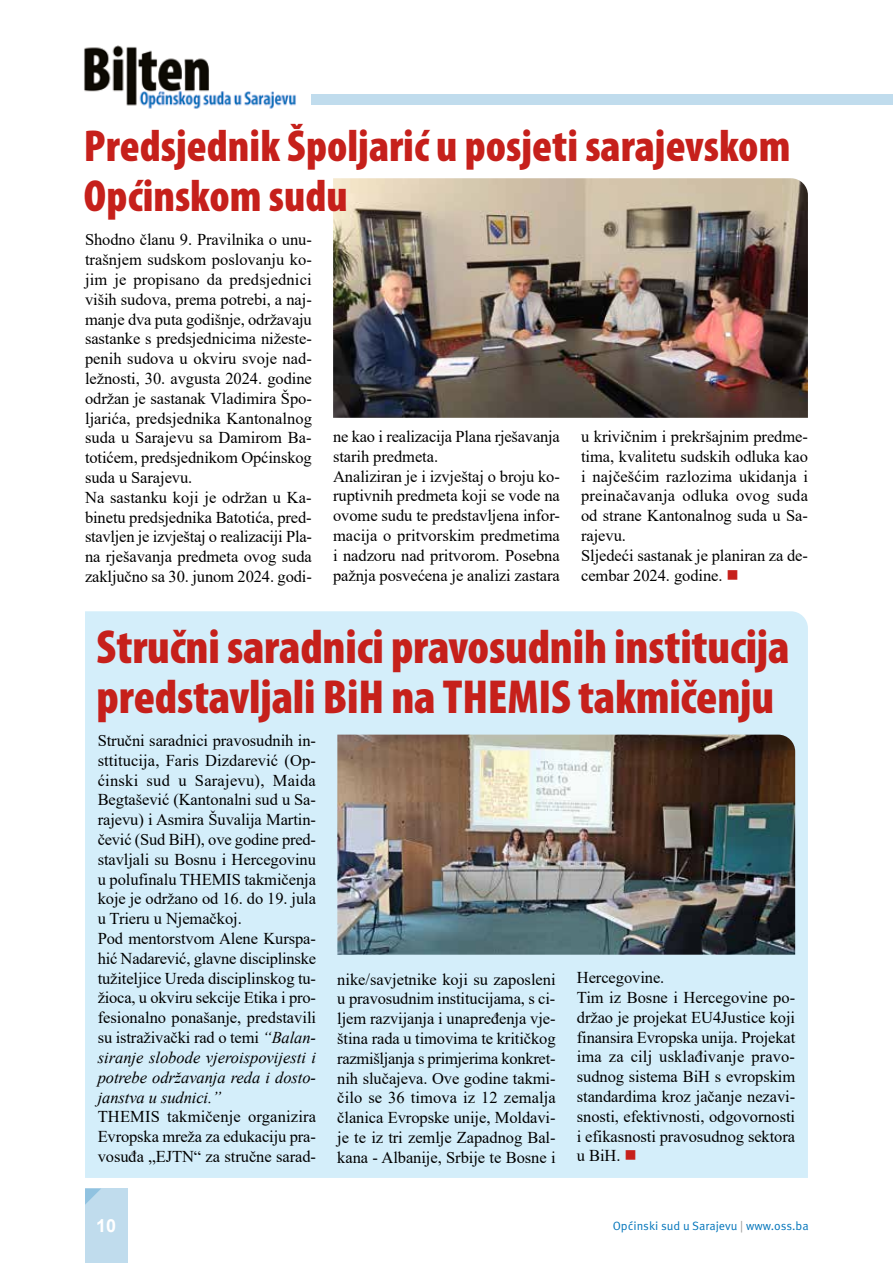
<style>
.page{position:relative;width:893px;height:1263px;background:#fff}
.page>*{position:absolute;margin:0;border:0;box-sizing:border-box;transform-origin:0 0}
.t1{font:900 condensed 48px/49.5px "Myriad Pro";letter-spacing:-.005em;color:#c6201b}
.t2{font:900 condensed 45px/49.9px "Myriad Pro";color:#c6201b}
.t3{font:700 18px "Arial";color:#fff}
.t4{font:16.5px/19.8px "Times New Roman";letter-spacing:-.005em;color:#000}
.t5{font:12px "Meta Pro";color:#0074ba}
.s1{color:#c6201b}
.s2{font-style:italic}
.s3{color:#969898}
</style>
<div class="page">
<img style="left:84px;top:45px;width:212px;height:64px">
<div style="left:311px;top:94px;width:582px;height:11px;background:#c0dced"></div>
<div style="left:85px;top:1188px;width:43px;height:75px;background:#c0dced"></div>
<svg style="left:85px;top:1188px;width:16px;height:17px"></svg>
<img style="left:333px;top:178px;width:475px;height:240px">
<div style="left:85px;top:611px;width:723px;height:567px;background:#d4eefa"></div>
<img style="left:337px;top:735px;width:458px;height:220px">
<h2 class="t2" style="left:84px;top:122px;width:708px">Predsjednik Špoljarić u posjeti sarajevskom<br>Općinskom sudu</h2>
<p class="t4" style="left:85px;top:229px;width:228px">Shodno članu 9. Pravilnika o unu&shy;trašnjem sudskom poslovanju ko&shy;jim je propisano da predsjednici viših sudova, prema potrebi, a naj&shy;manje dva puta godišnje, održavaju sastanke s predsjednicima nižeste&shy;penih sudova u okviru svoje nad&shy;ležnosti, 30. avgusta 2024. godine održan je sastanak Vladimira Špo&shy;ljarića, predsjednika Kantonalnog suda u Sarajevu sa Damirom Ba&shy;totićem, predsjednikom Općinskog suda u Sarajevu.<br>Na sastanku koji je održan u Ka&shy;binetu predsjednika Batotića, pred&shy;stavljen je izvještaj o realizaciji Pla&shy;na rješavanja predmeta ovog suda zaključno sa 30. junom 2024. godi-</p>
<p class="t4" style="left:333px;top:426px;width:228px">ne kao i realizacija Plana rješavanja starih predmeta.<br>Analiziran je i izvještaj o broju ko&shy;ruptivnih predmeta koji se vode na ovome sudu te predstavljena infor&shy;macija o pritvorskim predmetima i nadzoru nad pritvorom. Posebna pažnja posvećena je analizi zastara</p>
<p class="t4" style="left:581px;top:426px;width:228px">u krivičnim i prekršajnim predme&shy;tima, kvalitetu sudskih odluka kao i najčešćim razlozima ukidanja i preinačavanja odluka ovog suda od strane Kantonalnog suda u Sa&shy;rajevu.<br>Sljedeći sastanak je planiran za de&shy;cembar 2024. godine. <span class="s1">■</span></p>
<h1 class="t1" style="left:97px;top:623px;width:695px">Stručni saradnici pravosudnih institucija predstavljali BiH na THEMIS takmičenju</h1>
<p class="t4" style="left:98px;top:730px;width:220px">Stručni saradnici pravosudnih in&shy;sttitucija, Faris Dizdarević (Op&shy;ćinski sud u Sarajevu), Maida<br>Begtašević (Kantonalni sud u Sa&shy;rajevu) i Asmira Šuvalija Martin&shy;čević (Sud BiH), ove godine pred&shy;stavljali su Bosnu i Hercegovinu u polufinalu THEMIS takmičenja koje je održano od 16. do 19. jula u Trieru u Njemačkoj.<br>Pod mentorstvom Alene Kurspa&shy;hić Nadarević, glavne disciplinske tužiteljice Ureda disciplinskog tu&shy;žioca, u okviru sekcije Etika i pro&shy;fesionalno ponašanje, predstavili su istraživački rad o temi <span class="s2">“Balan&shy;siranje slobode vjeroispovijesti i potrebe održavanja reda i dosto&shy;janstva u sudnici.”</span></p>
<p class="t4" style="left:98px;top:1106px;width:220px;text-align:justify">THEMIS takmičenje organizira Evropska mreža za edukaciju pra&shy;vosuđa „EJTN“ za stručne sarad-</p>
<p class="t4" style="left:337px;top:969px;width:220px;text-align:justify">nike/savjetnike koji su zaposleni u pravosudnim institucijama, s ci&shy;ljem razvijanja i unapređenja vje&shy;ština rada u timovima te kritičkog razmišljanja s primjerima konkret&shy;nih slučajeva. Ove godine takmi&shy;čilo se 36 timova iz 12 zemalja članica Evropske unije, Moldavi&shy;je te iz tri zemlje Zapadnog Bal&shy;kana - Albanije, Srbije te Bosne i</p>
<p class="t4" style="left:577px;top:967px;width:220px">Hercegovine.<br>Tim iz Bosne i Hercegovine po&shy;držao je projekat EU4Justice koji finansira Evropska unija. Projekat ima za cilj usklađivanje pravo&shy;sudnog sistema BiH s evropskim standardima kroz jačanje nezavi&shy;snosti, efektivnosti, odgovornosti i efikasnosti pravosudnog sektora u BiH. <span class="s1">■</span></p>
<p class="t3" style="left:96px;top:1213px;width:22px">10</p>
<p class="t5" style="left:613px;top:1218px;width:197px">Općinski sud u Sarajevu <span class="s3">|</span> www.oss.ba</p>
</div>
